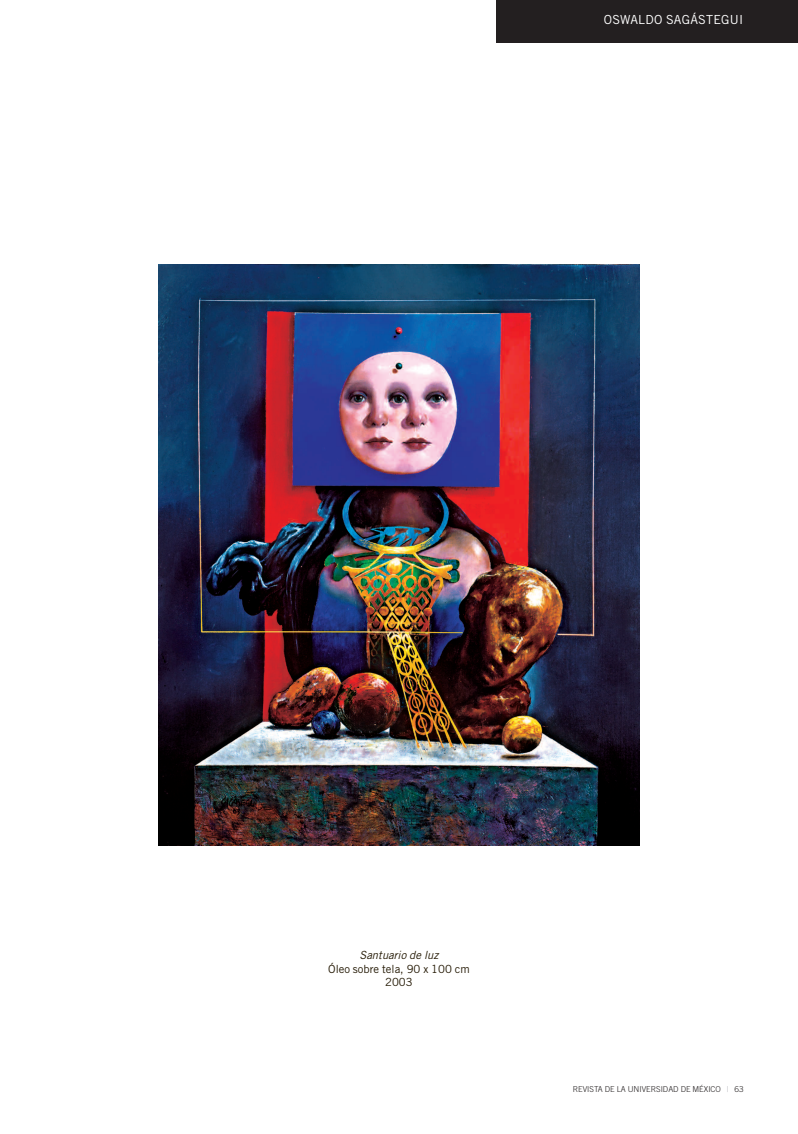
<style>
.page{position:relative;width:798px;height:1134px;background:#fff}
.page>*{position:absolute;margin:0;border:0;box-sizing:border-box;transform-origin:0 0}
.t1{font:12.5px "Trade Gothic";letter-spacing:.02em;color:#fff}
.t2{font:11.25px/13.5px "Trade Gothic";color:#251a05;text-align:center}
.t3{font:italic 11.25px "Trade Gothic";color:#251a05}
.t4{font:300 8.12px "Trade Gothic";color:#231f20}
.s1{font-weight:400;color:#bcbdc0}
</style>
<div class="page">
<div style="left:496px;top:0;width:301px;height:43px;background:#231f20"></div>
<img style="left:158px;top:264px;width:481px;height:582px">
<h1 class="t1" style="left:603px;top:15px;width:141px">OSWALDO SAGÁSTEGUI</h1>
<h2 class="t3" style="left:359px;top:951px;width:80px">Santuario de luz</h2>
<h2 class="t2" style="left:328px;top:963px;width:143px">Óleo sobre tela, 90 x 100 cm<br>2003</h2>
<p class="t4" style="left:572px;top:1086px;width:172px">REVISTA DE LA UNIVERSIDAD DE MÉXICO <span class="s1">|</span> 63</p>
</div>
